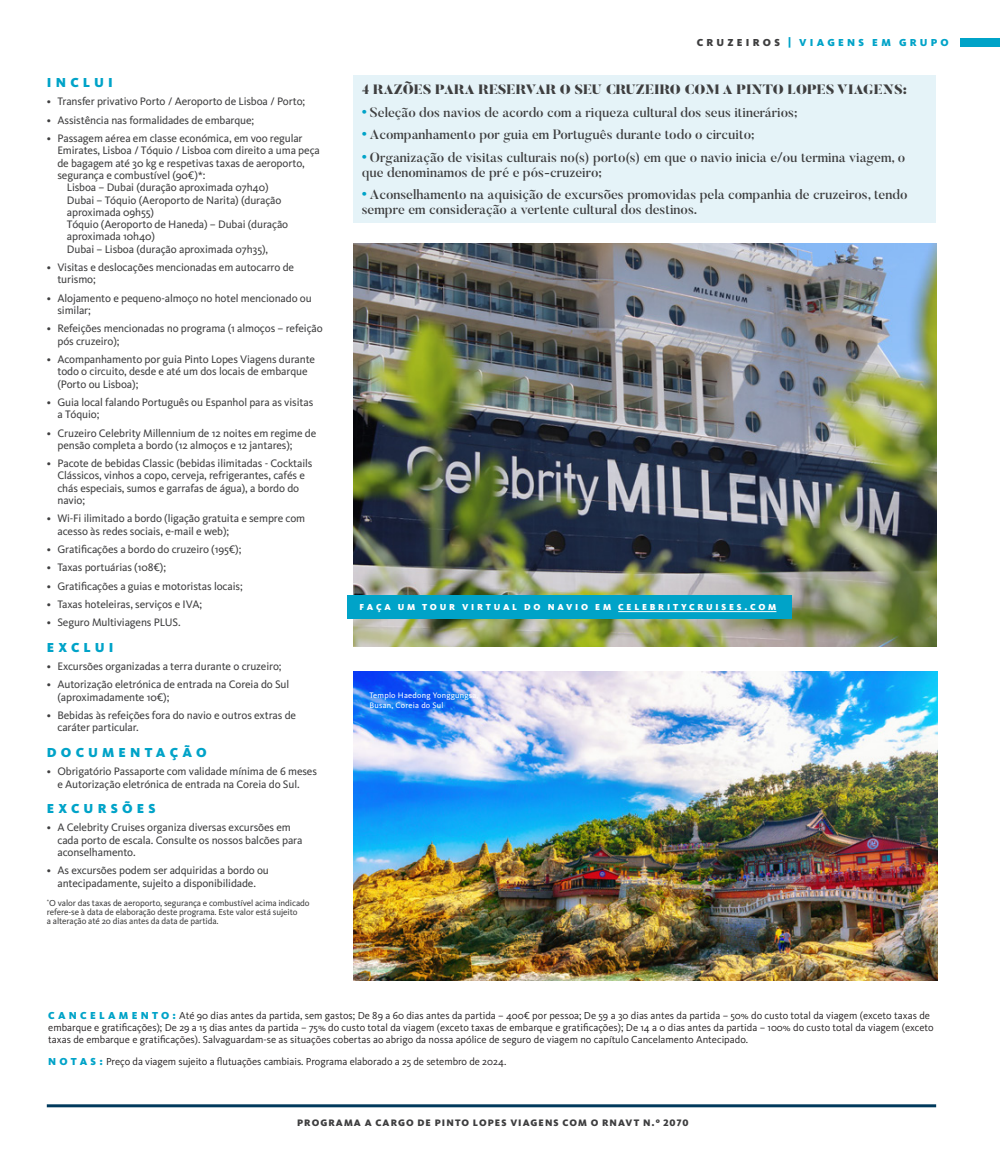
<style>
.page{position:relative;width:1000px;height:1149px;background:#fff}
.page>*{position:absolute;margin:0;border:0;box-sizing:border-box;transform-origin:0 0}
.Texto_Intro{font:500 13.5px/15px "Butler";color:#3e3e3f}
.Texto_Intro-2{font:900 13.5px "Butler";color:#3e3e3f}
.Bullets_Titulo{font:900 13.5px "Kievit OT";letter-spacing:.31em;color:#00a3c8}
.t1{font:11.25px/12.3px "Kievit OT";letter-spacing:-.01em;color:#3e3e3f}
.t2{font:10.5px/12px "Kievit OT";color:#231f20}
.t3{font:900 10.5px "Kievit OT";letter-spacing:.31em;color:#00a3c8}
.Numero_Pagina{font:900 9.75px "Kievit OT";letter-spacing:.11em;color:#3e3e3f}
.Notas_Pequenas{font:9px/9px "Kievit OT";letter-spacing:-.01em;color:#3e3e3f}
.Localizacao{font:900 9px "Kievit OT";letter-spacing:.31em;color:#fff}
.Legenda{font:8.25px "Kievit OT";letter-spacing:.025em;color:#fff}
.s1{color:#3e3e3f}
.s2{font-family:"Kievit OT";font-weight:900;font-size:18px;color:#00a3c8}
.s3{font-weight:900;color:#00a3c8}
</style>
<div class="page">
<img style="left:353px;top:244px;width:582px;height:402px">
<div style="left:353px;top:76px;width:582px;height:147px;background:#e5f3f8"></div>
<div style="left:959px;top:38px;width:40px;height:9px;background:#00a3c8"></div>
<hr style="left:47px;top:1103px;width:888px;height:3px;background:#00395c">
<div style="left:347px;top:595px;width:444px;height:23px;background:#00a3c8"></div>
<hr style="left:618px;top:611px;width:158px;height:1px;background:#fff">
<img style="left:353px;top:671px;width:583px;height:308px">
<p class="Bullets_Titulo" style="left:47px;top:74px;width:68px">INCLUI</p>
<p class="t1" style="left:47px;top:95px;width:260px">• Transfer privativo Porto / Aeroporto de Lisboa / Porto;</p>
<p class="t1" style="left:47px;top:114px;width:209px">• Assistência nas formalidades de embarque;</p>
<p class="t1" style="left:47px;top:132px;width:257px">• Passagem aérea em classe económica, em voo regular</p>
<p class="t1" style="left:57px;top:144px;width:264px">Emirates, Lisboa / Tóquio / Lisboa com direito a uma peça</p>
<p class="t1" style="left:57px;top:156px;width:249px">de bagagem até 30 kg e respetivas taxas de aeroporto,</p>
<p class="t1" style="left:57px;top:169px;width:149px">segurança e combustível (90€)*:</p>
<p class="t1" style="left:67px;top:181px;width:203px">Lisboa – Dubai (duração aproximada 07h40)</p>
<p class="t1" style="left:67px;top:193px;width:216px">Dubai – Tóquio (Aeroporto de Narita) (duração</p>
<p class="t1" style="left:67px;top:206px;width:89px">aproximada 09h55)</p>
<p class="t1" style="left:67px;top:218px;width:223px">Tóquio (Aeroporto de Haneda) – Dubai (duração</p>
<p class="t1" style="left:67px;top:230px;width:90px">aproximada 10h40)</p>
<p class="t1" style="left:67px;top:243px;width:203px">Dubai – Lisboa (duração aproximada 07h35),</p>
<p class="t1" style="left:57px;top:261px;width:238px;text-indent:-11px">• Visitas e deslocações mencionadas em autocarro de turismo;</p>
<p class="t1" style="left:57px;top:291px;width:256px;text-indent:-11px">• Alojamento e pequeno-almoço no hotel mencionado ou similar;</p>
<p class="t1" style="left:57px;top:322px;width:267px;text-indent:-11px">• Refeições mencionadas no programa (1 almoços – refeição pós cruzeiro);</p>
<p class="t1" style="left:57px;top:353px;width:259px;text-indent:-11px">• Acompanhamento por guia Pinto Lopes Viagens durante todo o circuito, desde e até um dos locais de embarque (Porto ou Lisboa);</p>
<p class="t1" style="left:57px;top:396px;width:257px;text-indent:-11px">• Guia local falando Português ou Espanhol para as visitas a Tóquio;</p>
<p class="t1" style="left:57px;top:426px;width:260px;text-indent:-11px">• Cruzeiro Celebrity Millennium de 12 noites em regime de pensão completa a bordo (12 almoços e 12 jantares);</p>
<p class="t1" style="left:57px;top:457px;width:256px;text-indent:-11px">• Pacote de bebidas Classic (bebidas ilimitadas - Cocktails Clássicos, vinhos a copo, cerveja, refrigerantes, cafés e chás especiais, sumos e garrafas de água), a bordo do navio;</p>
<p class="t1" style="left:57px;top:512px;width:249px;text-indent:-11px">• Wi-Fi ilimitado a bordo (ligação gratuita e sempre com acesso às redes sociais, e-mail e web);</p>
<p class="t1" style="left:47px;top:543px;width:196px">• Gratificações a bordo do cruzeiro (195€);</p>
<p class="t1" style="left:47px;top:561px;width:121px">• Taxas portuárias (108€);</p>
<p class="t1" style="left:47px;top:579px;width:197px">• Gratificações a guias e motoristas locais;</p>
<p class="t1" style="left:47px;top:597px;width:157px">• Taxas hoteleiras, serviços e IVA;</p>
<p class="t1" style="left:47px;top:616px;width:135px">• Seguro Multiviagens PLUS.</p>
<p class="Bullets_Titulo" style="left:47px;top:639px;width:68px">EXCLUI</p>
<p class="t1" style="left:47px;top:660px;width:236px">• Excursões organizadas a terra durante o cruzeiro;</p>
<p class="t1" style="left:57px;top:678px;width:233px;text-indent:-11px">• Autorização eletrónica de entrada na Coreia do Sul (aproximadamente 10€);</p>
<p class="t1" style="left:57px;top:708px;width:240px;text-indent:-11px">• Bebidas às refeições fora do navio e outros extras de caráter particular.</p>
<p class="Bullets_Titulo" style="left:47px;top:744px;width:161px">DOCUMENTAÇÃO</p>
<p class="t1" style="left:57px;top:765px;width:261px;text-indent:-11px">• Obrigatório Passaporte com validade mínima de 6 meses e Autorização eletrónica de entrada na Coreia do Sul.</p>
<p class="Bullets_Titulo" style="left:47px;top:800px;width:110px">EXCURSÕES</p>
<p class="t1" style="left:57px;top:821px;width:246px;text-indent:-11px">• A Celebrity Cruises organiza diversas excursões em cada porto de escala. Consulte os nossos balcões para aconselhamento.</p>
<p class="t1" style="left:47px;top:864px;width:224px;text-align:center">• As excursões podem ser adquiridas a bordo ou antecipadamente, sujeito a disponibilidade.</p>
<p class="Notas_Pequenas" style="left:47px;top:898px;width:264px"><sup>*</sup>O valor das taxas de aeroporto, segurança e combustível acima indicado refere-se à data de elaboração deste programa. Este valor está sujeito<br>a alteração até 20 dias antes da data de partida.</p>
<p class="t3" style="left:696px;top:36px;width:253px"><span class="s1">CRUZEIROS</span> | VIAGENS EM GRUPO</p>
<p class="Texto_Intro-2" style="left:361px;top:81px;width:546px">4 RAZÕES PARA RESERVAR O SEU CRUZEIRO COM A PINTO LOPES VIAGENS:</p>
<p class="Texto_Intro" style="left:361px;top:104px;width:437px"><span class="s2">·</span> Seleção dos navios de acordo com a riqueza cultural dos seus itinerários;</p>
<p class="Texto_Intro" style="left:361px;top:127px;width:394px"><span class="s2">·</span> Acompanhamento por guia em Português durante todo o circuito;</p>
<p class="Texto_Intro" style="left:361px;top:149px;width:545px"><span class="s2">·</span> Organização de visitas culturais no(s) porto(s) em que o navio inicia e/ou termina viagem, o que denominamos de pré e pós-cruzeiro;</p>
<p class="Texto_Intro" style="left:361px;top:187px;width:547px"><span class="s2">·</span> Aconselhamento na aquisição de excursões promovidas pela companhia de cruzeiros, tendo sempre em consideração a vertente cultural dos destinos.</p>
<p class="Localizacao" style="left:359px;top:601px;width:418px">FAÇA UM TOUR VIRTUAL DO NAVIO EM CELEBRITYCRUISES.COM</p>
<p class="Legenda" style="left:369px;top:689px;width:110px">Templo Haedong Yonggungsa,</p>
<p class="Legenda" style="left:369px;top:700px;width:75px">Busan, Coreia do Sul</p>
<p class="t2" style="left:48px;top:1009px;width:886px"><span class="s3">C A N C E L A M E N T O :</span> Até 90 dias antes da partida, sem gastos; De 89 a 60 dias antes da partida – 400€ por pessoa; De 59 a 30 dias antes da partida – 50% do custo total da viagem (exceto taxas de embarque e gratificações); De 29 a 15 dias antes da partida – 75% do custo total da viagem (exceto taxas de embarque e gratificações); De 14 a 0 dias antes da partida – 100% do custo total da viagem (exceto taxas de embarque e gratificações). Salvaguardam-se as situações cobertas ao abrigo da nossa apólice de seguro de viagem no capítulo Cancelamento Antecipado.</p>
<p class="t2" style="left:48px;top:1055px;width:459px"><span class="s3">N O T A S :</span> Preço da viagem sujeito a flutuações cambiais. Programa elaborado a 25 de setembro de 2024.</p>
<p class="Numero_Pagina" style="left:297px;top:1116px;width:393px">PROGRAMA A CARGO DE PINTO LOPES VIAGENS COM O RNAVT N.º 2070</p>
</div>
